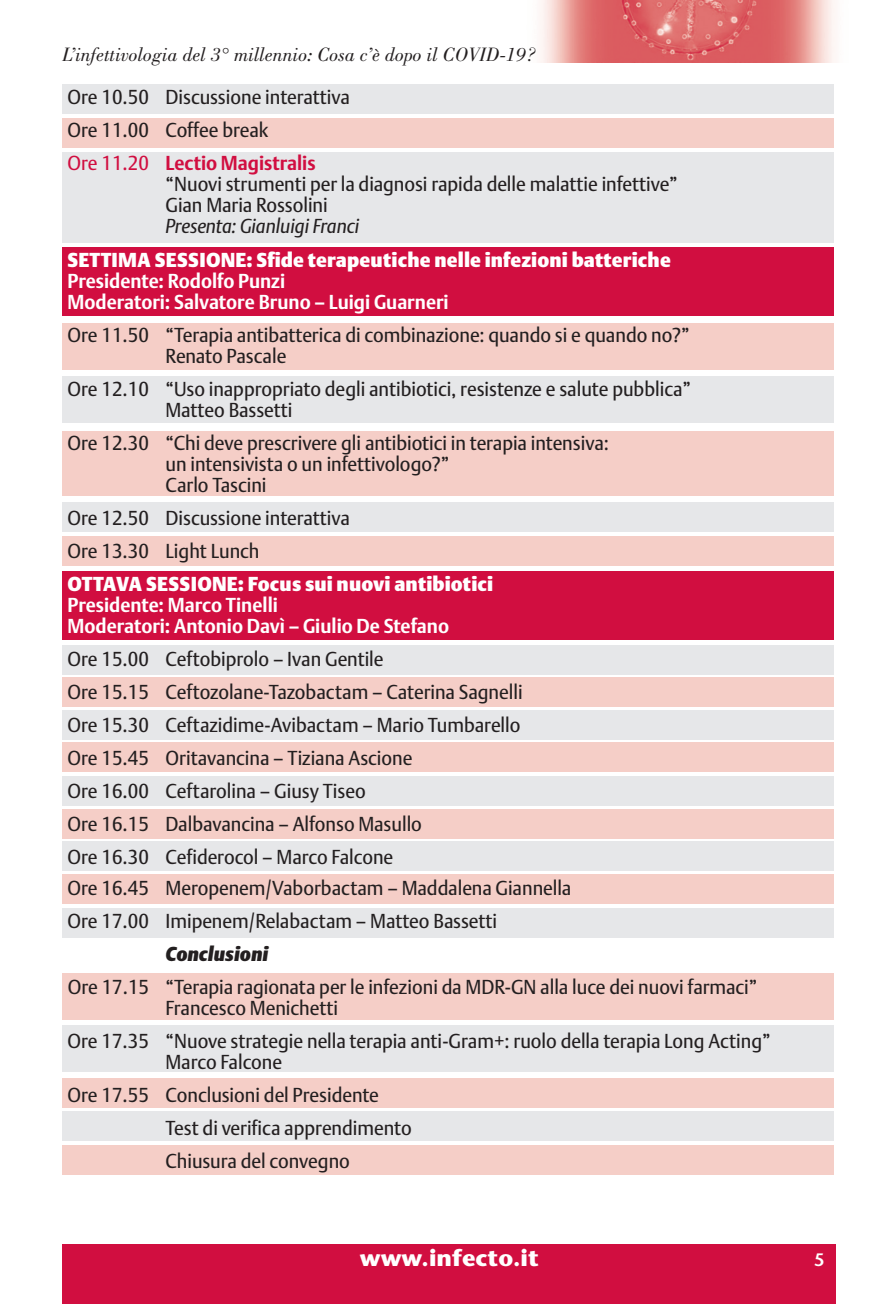
<style>
.page{position:relative;width:896px;height:1304px;background:#fff}
.page>*{position:absolute;margin:0;border:0;box-sizing:border-box;transform-origin:0 0}
.t1{font:700 23.4px "Stone Sans";color:#fff}
.t2{font:20px/33px "DTL Argo T";color:#231f20;scale:.94 1}
.t3{font:700 20px/21px "DTL Argo T";color:#fff;scale:.94 1}
.t4{font:800 20px "DTL Argo T";letter-spacing:.005em;color:#fff;scale:.94 1}
.t5{font:italic 20px "Bodoni";color:#231f20}
.t6{font:italic 20px "DTL Argo T";letter-spacing:-.005em;color:#231f20;scale:.94 1}
.t7{font:italic 800 20px "DTL Argo T";letter-spacing:-.005em;color:#231f20;scale:.94 1}
.t8{font:600 18px "Stone Sans";color:#fff}
.s1{color:#d10e40}
.s2{font-weight:700;color:#d10e40}
</style>
<div class="page">
<div style="left:62px;top:1244px;width:774px;height:60px;background:#d10e40"></div>
<img style="left:540px;top:0;width:295px;height:62px">
<div style="left:62px;top:1146px;width:771px;height:29px;background:#f5cec7"></div>
<div style="left:62px;top:1112px;width:771px;height:29px;background:#e6e7e9"></div>
<div style="left:62px;top:1025px;width:771px;height:47px;background:#e6e7e9"></div>
<div style="left:62px;top:973px;width:771px;height:47px;background:#f5cec7"></div>
<div style="left:62px;top:908px;width:771px;height:30px;background:#e6e7e9"></div>
<div style="left:62px;top:571px;width:771px;height:68px;background:#d10e40"></div>
<div style="left:62px;top:536px;width:771px;height:29px;background:#f5cec7"></div>
<div style="left:62px;top:502px;width:771px;height:29px;background:#e6e7e9"></div>
<div style="left:62px;top:431px;width:771px;height:65px;background:#f5cec7"></div>
<div style="left:62px;top:376px;width:771px;height:47px;background:#e6e7e9"></div>
<div style="left:62px;top:323px;width:771px;height:47px;background:#f5cec7"></div>
<div style="left:62px;top:247px;width:771px;height:68px;background:#d10e40"></div>
<div style="left:62px;top:152px;width:771px;height:90px;background:#e6e7e9"></div>
<div style="left:62px;top:118px;width:771px;height:30px;background:#f5cec7"></div>
<div style="left:62px;top:84px;width:771px;height:30px;background:#e6e7e9"></div>
<div style="left:62px;top:677px;width:771px;height:30px;background:#f5cec7"></div>
<div style="left:62px;top:645px;width:771px;height:29px;background:#e6e7e9"></div>
<div style="left:62px;top:743px;width:772px;height:29px;background:#f5cec7"></div>
<div style="left:62px;top:710px;width:772px;height:30px;background:#e6e7e9"></div>
<div style="left:62px;top:809px;width:771px;height:29px;background:#f5cec7"></div>
<div style="left:62px;top:776px;width:771px;height:30px;background:#e6e7e9"></div>
<div style="left:62px;top:874px;width:771px;height:30px;background:#f5cec7"></div>
<div style="left:62px;top:842px;width:771px;height:29px;background:#e6e7e9"></div>
<div style="left:62px;top:1078px;width:772px;height:29px;background:#f5cec7"></div>
<p class="t5" style="left:62px;top:44px;width:475px">L’infettivologia del 3° millennio: Cosa c’è dopo il COVID-19?</p>
<p class="t2" style="left:67px;top:81px;width:302px">Ore 10.50 Discussione interattiva<br>Ore 11.00 Coffee break<br><span class="s1">Ore 11.20</span> <span class="s2">Lectio Magistralis</span></p>
<p class="t2" style="left:165px;top:174px;width:546px;line-height:21px">“Nuovi strumenti per la diagnosi rapida delle malattie infettive”<br>Gian Maria Rossolini</p>
<p class="t6" style="left:165px;top:214px;width:208px">Presenta: Gianluigi Franci</p>
<p class="t4" style="left:67px;top:246px;width:643px">SETTIMA SESSIONE: Sfide terapeutiche nelle infezioni batteriche</p>
<p class="t3" style="left:67px;top:270px;width:407px">Presidente: Rodolfo Punzi<br>Moderatori: Salvatore Bruno – Luigi Guarneri</p>
<p class="t2" style="left:165px;top:324px;width:559px;line-height:21px;text-indent:-98px">Ore 11.50 “Terapia antibatterica di combinazione: quando si e quando no?”<br>Renato Pascale</p>
<p class="t2" style="left:165px;top:378px;width:560px;line-height:21px;text-indent:-98px">Ore 12.10 “Uso inappropriato degli antibiotici, resistenze e salute pubblica”<br>Matteo Bassetti</p>
<p class="t2" style="left:165px;top:432px;width:473px;line-height:21px;text-indent:-98px">Ore 12.30 “Chi deve prescrivere gli antibiotici in terapia intensiva: un intensivista o un infettivologo?”<br>Carlo Tascini</p>
<p class="t2" style="left:67px;top:501px;width:302px">Ore 12.50 Discussione interattiva<br>Ore 13.30 Light Lunch</p>
<p class="t4" style="left:67px;top:570px;width:454px">OTTAVA SESSIONE: Focus sui nuovi antibiotici</p>
<p class="t3" style="left:67px;top:594px;width:407px">Presidente: Marco Tinelli<br>Moderatori: Antonio Davì – Giulio De Stefano</p>
<p class="t2" style="left:67px;top:642px;width:486px">Ore 15.00 Ceftobiprolo – Ivan Gentile<br>Ore 15.15 Ceftozolane-Tazobactam – Caterina Sagnelli Ore 15.30 Ceftazidime-Avibactam – Mario Tumbarello Ore 15.45 Oritavancina – Tiziana Ascione<br>Ore 16.00 Ceftarolina – Giusy Tiseo<br>Ore 16.15 Dalbavancina – Alfonso Masullo<br>Ore 16.30 Cefiderocol – Marco Falcone</p>
<p class="t2" style="left:67px;top:871px;width:537px">Ore 16.45 Meropenem/Vaborbactam – Maddalena Giannella<br>Ore 17.00 Imipenem/Relabactam – Matteo Bassetti</p>
<p class="t7" style="left:165px;top:940px;width:111px">Conclusioni</p>
<p class="t2" style="left:165px;top:976px;width:631px;line-height:21px;text-indent:-98px">Ore 17.15 “Terapia ragionata per le infezioni da MDR-GN alla luce dei nuovi farmaci”<br>Francesco Menichetti</p>
<p class="t2" style="left:165px;top:1030px;width:645px;line-height:21px;text-indent:-98px">Ore 17.35 “Nuove strategie nella terapia anti-Gram+: ruolo della terapia Long Acting”<br>Marco Falcone</p>
<p class="t2" style="left:165px;top:1078px;width:263px;text-indent:-98px">Ore 17.55 Conclusioni del Presidente<br>Test di verifica apprendimento<br>Chiusura del convegno</p>
<p class="t1" style="left:360px;top:1244px;width:180px">www.infecto.it</p>
<p class="t8" style="left:814px;top:1249px;width:12px">5</p>
</div>
